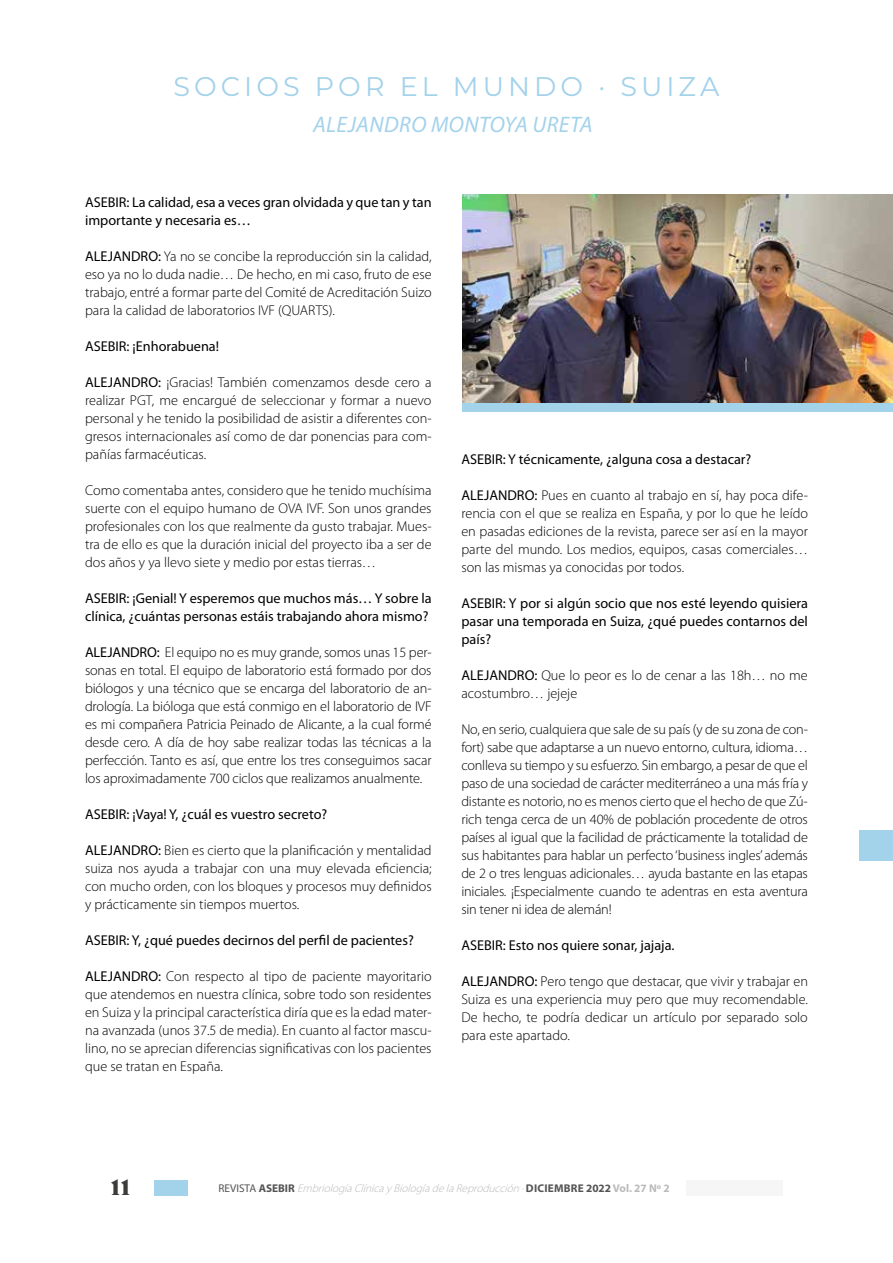
<style>
.page{position:relative;width:893px;height:1263px;background:#fff}
.page>*{position:absolute;margin:0;border:0;box-sizing:border-box;transform-origin:0 0}
.t1{font:27px "Montserrat";letter-spacing:.15em;color:#a3d2eb}
.t2{font:italic 22.5px "Myriad Pro";letter-spacing:.02em;color:#a3d2eb}
.t3{font:22.5px "Grouch IT Cby BT";color:#3c3c3b}
.t4{font:300 14.25px/18px "Myriad Pro";color:#000;text-align:justify}
.t5{font:14.25px/18px "Myriad Pro";color:#000}
.t6{font:italic 300 11.25px "Myriad Pro";color:#bababa}
.s1{font-weight:400}
.s2{font-weight:400;font-style:normal;color:#555454}
.s3{font-weight:700;font-style:normal;color:#555454}
.s4{font-weight:700;font-style:normal}
</style>
<div class="page">
<div style="left:154px;top:1180px;width:33px;height:15px;background:#a3d2eb"></div>
<div style="left:686px;top:1180px;width:96px;height:15px;background:#f6f6f6"></div>
<div style="left:860px;top:830px;width:33px;height:30px;background:#a3d2eb"></div>
<img style="left:462px;top:194px;width:431px;height:209px">
<div style="left:462px;top:403px;width:431px;height:8px;background:#a3d2eb"></div>
<h1 class="t1" style="left:173px;top:68px;width:548px">SOCIOS POR EL MUNDO · SUIZA</h1>
<h2 class="t2" style="left:313px;top:110px;width:281px">ALEJANDRO MONTOYA URETA</h2>
<p class="t5" style="left:85px;top:193px;width:348px">ASEBIR: La calidad, esa a veces gran olvidada y que tan y tan importante y necesaria es…</p>
<p class="t4" style="left:85px;top:247px;width:348px"><span class="s1">ALEJANDRO:</span> Ya no se concibe la reproducción sin la calidad, eso ya no lo duda nadie… De hecho, en mi caso, fruto de ese trabajo, entré a formar parte del Comité de Acreditación Suizo para la calidad de laboratorios IVF (QUARTS).</p>
<p class="t5" style="left:85px;top:337px;width:136px">ASEBIR: ¡Enhorabuena!</p>
<p class="t4" style="left:85px;top:373px;width:348px"><span class="s1">ALEJANDRO:</span> ¡Gracias! También comenzamos desde cero a realizar PGT, me encargué de seleccionar y formar a nuevo personal y he tenido la posibilidad de asistir a diferentes con&shy;gresos internacionales así como de dar ponencias para com&shy;pañías farmacéuticas.</p>
<p class="t4" style="left:85px;top:481px;width:348px">Como comentaba antes, considero que he tenido muchísima suerte con el equipo humano de OVA IVF. Son unos grandes profesionales con los que realmente da gusto trabajar. Mues&shy;tra de ello es que la duración inicial del proyecto iba a ser de dos años y ya llevo siete y medio por estas tierras…</p>
<p class="t5" style="left:85px;top:589px;width:348px">ASEBIR: ¡Genial! Y esperemos que muchos más… Y sobre la clínica, ¿cuántas personas estáis trabajando ahora mismo?</p>
<p class="t4" style="left:85px;top:643px;width:348px"><span class="s1">ALEJANDRO:</span> El equipo no es muy grande, somos unas 15 per&shy;sonas en total. El equipo de laboratorio está formado por dos biólogos y una técnico que se encarga del laboratorio de an&shy;drología. La bióloga que está conmigo en el laboratorio de IVF es mi compañera Patricia Peinado de Alicante, a la cual formé desde cero. A día de hoy sabe realizar todas las técnicas a la perfección. Tanto es así, que entre los tres conseguimos sacar los aproximadamente 700 ciclos que realizamos anualmente.</p>
<p class="t5" style="left:85px;top:805px;width:244px">ASEBIR: ¡Vaya! Y, ¿cuál es vuestro secreto?</p>
<p class="t4" style="left:85px;top:841px;width:348px"><span class="s1">ALEJANDRO:</span> Bien es cierto que la planificación y mentalidad suiza nos ayuda a trabajar con una muy elevada eficiencia; con mucho orden, con los bloques y procesos muy definidos y prácticamente sin tiempos muertos.</p>
<p class="t5" style="left:85px;top:931px;width:330px">ASEBIR: Y, ¿qué puedes decirnos del perfil de pacientes?</p>
<p class="t4" style="left:85px;top:967px;width:348px"><span class="s1">ALEJANDRO:</span> Con respecto al tipo de paciente mayoritario que atendemos en nuestra clínica, sobre todo son residentes en Suiza y la principal característica diría que es la edad mater&shy;na avanzada (unos 37.5 de media). En cuanto al factor mascu&shy;lino, no se aprecian diferencias significativas con los pacientes que se tratan en España.</p>
<p class="t5" style="left:461px;top:450px;width:291px">ASEBIR: Y técnicamente, ¿alguna cosa a destacar?</p>
<p class="t4" style="left:461px;top:487px;width:348px"><span class="s1">ALEJANDRO:</span> Pues en cuanto al trabajo en sí, hay poca dife&shy;rencia con el que se realiza en España, y por lo que he leído en pasadas ediciones de la revista, parece ser así en la mayor parte del mundo. Los medios, equipos, casas comerciales… son las mismas ya conocidas por todos.</p>
<p class="t5" style="left:461px;top:594px;width:348px;text-align:justify">ASEBIR: Y por si algún socio que nos esté leyendo quisiera pasar una temporada en Suiza, ¿qué puedes contarnos del país?</p>
<p class="t4" style="left:461px;top:667px;width:348px"><span class="s1">ALEJANDRO:</span> Que lo peor es lo de cenar a las 18h… no me acostumbro… jejeje</p>
<p class="t4" style="left:461px;top:720px;width:348px">No, en serio, cualquiera que sale de su país (y de su zona de con&shy;fort) sabe que adaptarse a un nuevo entorno, cultura, idioma… conlleva su tiempo y su esfuerzo. Sin embargo, a pesar de que el paso de una sociedad de carácter mediterráneo a una más fría y distante es notorio, no es menos cierto que el hecho de que Zú&shy;rich tenga cerca de un 40% de población procedente de otros países al igual que la facilidad de prácticamente la totalidad de sus habitantes para hablar un perfecto ‘business ingles’ además de 2 o tres lenguas adicionales… ayuda bastante en las etapas iniciales. ¡Especialmente cuando te adentras en esta aventura sin tener ni idea de alemán!</p>
<p class="t5" style="left:461px;top:936px;width:215px">ASEBIR: Esto nos quiere sonar, jajaja.</p>
<p class="t4" style="left:461px;top:972px;width:348px"><span class="s1">ALEJANDRO:</span> Pero tengo que destacar, que vivir y trabajar en Suiza es una experiencia muy pero que muy recomendable.<br>De hecho, te podría dedicar un artículo por separado solo para este apartado.</p>
<h2 class="t3" style="left:110px;top:1173px;width:22px">11</h2>
<p class="t6" style="left:218px;top:1181px;width:453px"><span class="s2">R E V I S TA</span> <span class="s3">A S E B I R</span> EmbriologíaClínicayBiologíadelaReproducción·<span class="s3">D I C I E M B R E 2 0 2 2</span> <span class="s4">Vo l . 2 7 N º 2</span></p>
</div>
